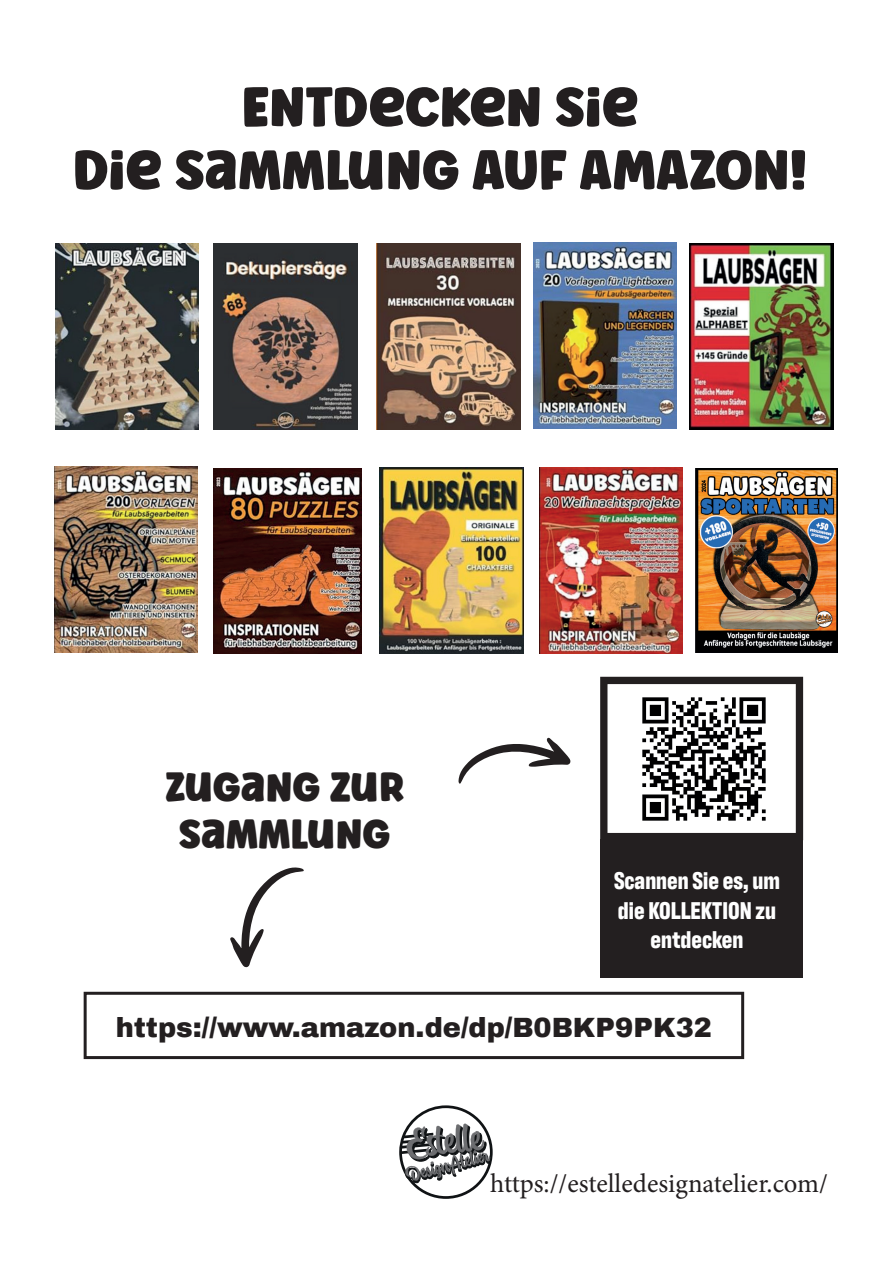
<style>
.page{position:relative;width:893px;height:1263px;background:#fff}
.page>*{position:absolute;margin:0;border:0;box-sizing:border-box;transform-origin:0 0}
.t1{font:52.5px/63px "Ask Why";color:#231f20;text-align:center}
.t2{font:39px/46.8px "Ask Why";color:#231f20;text-align:center}
.t3{font:900 27.15px "Archivo";color:#231f20}
.t4{font:26.7px "Minion Pro";color:#231f20}
.t5{font:700 24.75px/29.7px "Antarctican Headline";color:#fff;text-align:center}
</style>
<div class="page">
<svg style="left:399px;top:1105px;width:94px;height:94px"></svg>
<svg style="left:230px;top:867px;width:74px;height:101px"></svg>
<svg style="left:458px;top:738px;width:113px;height:46px"></svg>
<div style="left:84px;top:992px;width:660px;height:67px;border:3px solid #231f20"></div>
<svg style="left:600px;top:677px;width:203px;height:163px"></svg>
<div style="left:600px;top:840px;width:203px;height:138px;background:#231f20"></div>
<img style="left:637px;top:692px;width:133px;height:133px">
<img style="left:696px;top:468px;width:142px;height:184px">
<img style="left:55px;top:243px;width:144px;height:186px">
<img style="left:380px;top:468px;width:143px;height:186px">
<img style="left:214px;top:243px;width:143px;height:186px">
<img style="left:376px;top:244px;width:144px;height:186px">
<img style="left:690px;top:243px;width:143px;height:186px">
<img style="left:54px;top:467px;width:144px;height:186px">
<img style="left:533px;top:242px;width:144px;height:187px">
<img style="left:539px;top:468px;width:144px;height:186px">
<img style="left:214px;top:468px;width:148px;height:186px">
<h1 class="t1" style="left:73px;top:75px;width:736px">ENTDECKEN SIE<br>DIE SAMMLUNG AUF AMAZON!</h1>
<h2 class="t2" style="left:165px;top:763px;width:241px">ZUGANG ZUR<br>SAMMLUNG</h2>
<p class="t5" style="left:614px;top:864px;width:167px">Scannen Sie es, um die KOLLEKTION zu entdecken</p>
<p class="t3" style="left:116px;top:1011px;width:598px">https://www.amazon.de/dp/B0BKP9PK32</p>
<p class="t4" style="left:490px;top:1166px;width:339px">https://estelledesignatelier.com/</p>
</div>
